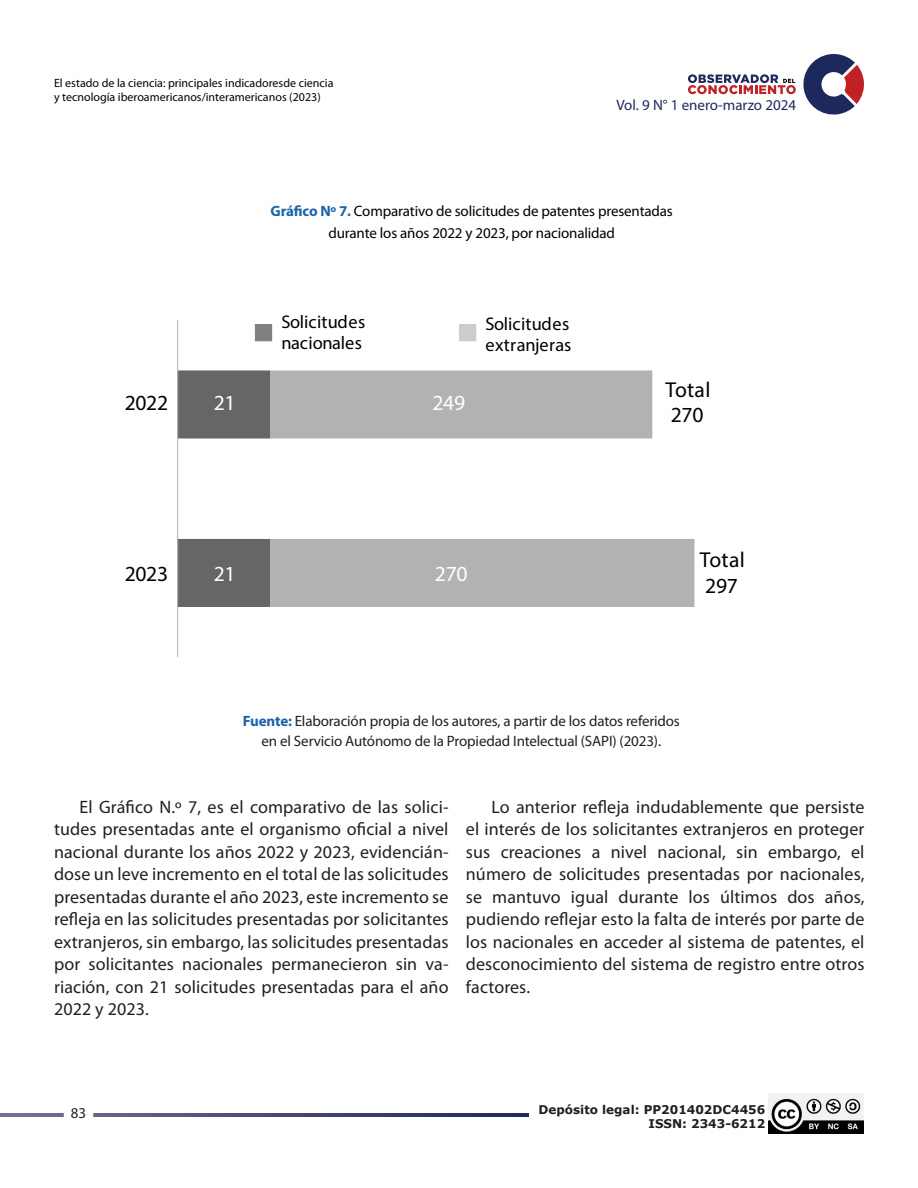
<style>
.page{position:relative;width:918px;height:1188px;background:#fff}
.page>*{position:absolute;margin:0;border:0;box-sizing:border-box;transform-origin:0 0}
.t1{font:21.6px/26px "Myriad Pro";letter-spacing:-.015em;color:#000}
.t2{font:21.6px "Myriad Pro";letter-spacing:-.015em;color:#fff}
.t3{font:18.3px/21.6px "Myriad Pro";color:#000}
.t4{font:18px/22.5px "Myriad Pro";letter-spacing:.005em;color:#231f20;text-align:justify}
.t5{font:15px "Myriad Pro";letter-spacing:-.01em;color:#231f20}
.t6{font:15px "Myriad Pro";letter-spacing:-.01em;color:#020002}
.t7{font:15px "Myriad Pro";color:#1f2a5b}
.t8{font:12px/13.5px "Myriad Pro";color:#090003}
.t9{font:700 12px/14.4px "Verdana";color:#231f20;text-align:right}
.s1{font-weight:700;color:#1b64a9}
.s2{font-weight:700;color:#1b64aa}
</style>
<div class="page">
<img style="left:768px;top:1093px;width:96px;height:41px">
<svg style="left:0;top:1114px;width:528px;height:3px"></svg>
<div style="left:64px;top:1100px;width:29px;height:30px;background:#fff;border-radius:50%"></div>
<svg style="left:688px;top:54px;width:176px;height:61px"></svg>
<svg style="left:178px;top:370px;width:92px;height:237px"></svg>
<svg style="left:270px;top:370px;width:424px;height:237px;fill:#b2b2b2"></svg>
<hr style="left:177px;top:320px;width:1px;height:337px;background:#b3b3b3">
<div style="left:255px;top:324px;width:17px;height:17px;background:#808080"></div>
<div style="left:459px;top:324px;width:17px;height:17px;background:#ccc"></div>
<p class="t8" style="left:54px;top:76px;width:281px">El estado de la ciencia: principales indicadoresde ciencia y tecnología iberoamericanos/interamericanos (2023)</p>
<p class="t7" style="left:616px;top:95px;width:181px">Vol. 9 N° 1 enero-marzo 2024</p>
<p class="t6" style="left:271px;top:202px;width:404px"><span class="s1">Gráfico Nº 7.</span> Comparativo de solicitudes de patentes presentadas</p>
<p class="t6" style="left:328px;top:224px;width:288px">durante los años 2022 y 2023, por nacionalidad</p>
<p class="t1" style="left:125px;top:390px;width:45px">2022</p>
<p class="t2" style="left:214px;top:389px;width:23px">21</p>
<p class="t3" style="left:281px;top:311px;width:85px">Solicitudes nacionales</p>
<p class="t3" style="left:485px;top:312px;width:88px">Solicitudes extranjeras</p>
<p class="t2" style="left:432px;top:389px;width:34px">249</p>
<p class="t1" style="left:665px;top:376px;width:47px">Total<br>270</p>
<p class="t1" style="left:125px;top:560px;width:45px">2023</p>
<p class="t2" style="left:214px;top:560px;width:23px">21</p>
<p class="t2" style="left:435px;top:560px;width:34px">270</p>
<p class="t1" style="left:700px;top:547px;width:47px">Total<br>297</p>
<p class="t5" style="left:243px;top:712px;width:439px"><span class="s2">Fuente:</span> Elaboración propia de los autores, a partir de los datos referidos</p>
<p class="t5" style="left:262px;top:732px;width:401px">en el Servicio Autónomo de la Propiedad Intelectual (SAPI) (2023).</p>
<p class="t4" style="left:54px;top:795px;width:396px;text-indent:26px">El Gráfico N.º 7, es el comparativo de las solici&shy;tudes presentadas ante el organismo oficial a nivel nacional durante los años 2022 y 2023, evidencián&shy;dose un leve incremento en el total de las solicitudes presentadas durante el año 2023, este incremento se refleja en las solicitudes presentadas por solicitantes extranjeros, sin embargo, las solicitudes presentadas por solicitantes nacionales permanecieron sin va&shy;riación, con 21 solicitudes presentadas para el año 2022 y 2023.</p>
<p class="t4" style="left:466px;top:795px;width:400px;text-indent:26px">Lo anterior refleja indudablemente que persiste el interés de los solicitantes extranjeros en proteger sus creaciones a nivel nacional, sin embargo, el número de solicitudes presentadas por nacionales, se mantuvo igual durante los últimos dos años, pudiendo reflejar esto la falta de interés por parte de los nacionales en acceder al sistema de patentes, el desconocimiento del sistema de registro entre otros factores.</p>
<p class="t5" style="left:71px;top:1104px;width:17px">83</p>
<p class="t9" style="left:539px;top:1102px;width:228px">Depósito legal: PP201402DC4456<br>ISSN: 2343-6212</p>
</div>
